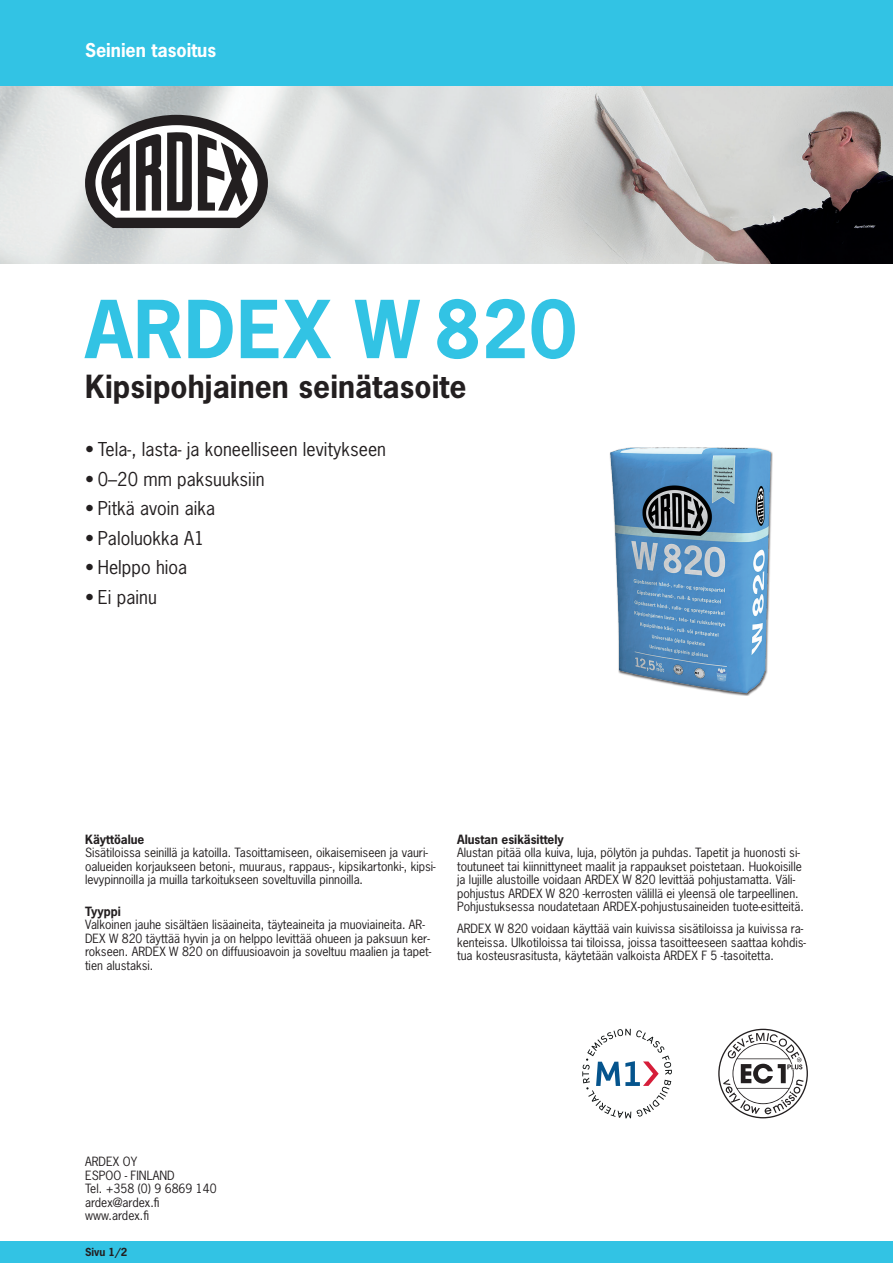
<style>
.page{position:relative;width:893px;height:1263px;background:#fff}
.page>*{position:absolute;margin:0;border:0;box-sizing:border-box;transform-origin:0 0}
.t1{font:700 75px "News Gothic Std";letter-spacing:.015em;color:#32c3e4}
.t2{font:700 30px "News Gothic Std";letter-spacing:.005em;color:#231f20}
.t3{font:18px "News Gothic Std";letter-spacing:.005em;color:#231f20}
.t4{font:700 18px "News Gothic Std";color:#fff}
.t5{font:12px/13.5px "News Gothic Std";color:#231f20}
.t6{font:700 12px "News Gothic Std";color:#231f20}
.t7{font:700 10.5px "News Gothic Std";color:#231f20}
</style>
<div class="page">
<img style="left:0;top:85px;width:893px;height:179px">
<div style="left:0;top:0;width:893px;height:85px;background:#32c3e4"></div>
<div style="left:0;top:1242px;width:893px;height:21px;background:#32c3e4"></div>
<svg style="left:718px;top:1029px;width:90px;height:89px"></svg>
<svg style="left:582px;top:1029px;width:90px;height:89px"></svg>
<img style="left:609px;top:447px;width:164px;height:249px">
<svg style="left:85px;top:115px;width:183px;height:113px"></svg>
<h3 class="t4" style="left:85px;top:38px;width:133px">Seinien tasoitus</h3>
<h1 class="t1" style="left:85px;top:280px;width:493px">ARDEX W 820</h1>
<h2 class="t2" style="left:85px;top:366px;width:383px">Kipsipohjainen seinätasoite</h2>
<h3 class="t3" style="left:85px;top:438px;width:303px">• Tela-, lasta- ja koneelliseen levitykseen</h3>
<h3 class="t3" style="left:85px;top:467px;width:181px">• 0–20 mm paksuuksiin</h3>
<h3 class="t3" style="left:85px;top:497px;width:131px">• Pitkä avoin aika</h3>
<h3 class="t3" style="left:85px;top:526px;width:121px">• Paloluokka A1</h3>
<h3 class="t3" style="left:85px;top:556px;width:104px">• Helppo hioa</h3>
<h3 class="t3" style="left:85px;top:585px;width:73px">• Ei painu</h3>
<p class="t6" style="left:85px;top:831px;width:61px">Käyttöalue</p>
<p class="t5" style="left:85px;top:846px;width:352px">Sisätiloissa seinillä ja katoilla. Tasoittamiseen, oikaisemiseen ja vauri&shy;oalueiden korjaukseen betoni-, muuraus, rappaus-, kipsikartonki-, kipsi&shy;levypinnoilla ja muilla tarkoitukseen soveltuvilla pinnoilla.</p>
<p class="t6" style="left:85px;top:903px;width:37px">Tyyppi</p>
<p class="t5" style="left:85px;top:918px;width:348px">Valkoinen jauhe sisältäen lisäaineita, täyteaineita ja muoviaineita. AR-DEX W 820 täyttää hyvin ja on helppo levittää ohueen ja paksuun ker&shy;rokseen. ARDEX W 820 on diffuusioavoin ja soveltuu maalien ja tapet&shy;tien alustaksi.</p>
<p class="t6" style="left:457px;top:831px;width:108px">Alustan esikäsittely</p>
<p class="t5" style="left:457px;top:846px;width:348px">Alustan pitää olla kuiva, luja, pölytön ja puhdas. Tapetit ja huonosti si&shy;toutuneet tai kiinnittyneet maalit ja rappaukset poistetaan. Huokoisille ja lujille alustoille voidaan ARDEX W 820 levittää pohjustamatta. Väli&shy;pohjustus ARDEX W 820 -kerrosten välillä ei yleensä ole tarpeellinen.<br>Pohjustuksessa noudatetaan ARDEX-pohjustusaineiden tuote-esitteitä.</p>
<p class="t5" style="left:457px;top:922px;width:350px">ARDEX W 820 voidaan käyttää vain kuivissa sisätiloissa ja kuivissa ra&shy;kenteissa. Ulkotiloissa tai tiloissa, joissa tasoitteeseen saattaa kohdis&shy;tua kosteusrasitusta, käytetään valkoista ARDEX F 5 -tasoitetta.</p>
<p class="t5" style="left:85px;top:1155px;width:133px">ARDEX OY<br>ESPOO - FINLAND<br>Tel. +358 (0) 9 6869 140 ardex@ardex.fi www.ardex.fi</p>
<p class="t7" style="left:85px;top:1245px;width:44px">Sivu 1/2</p>
</div>
